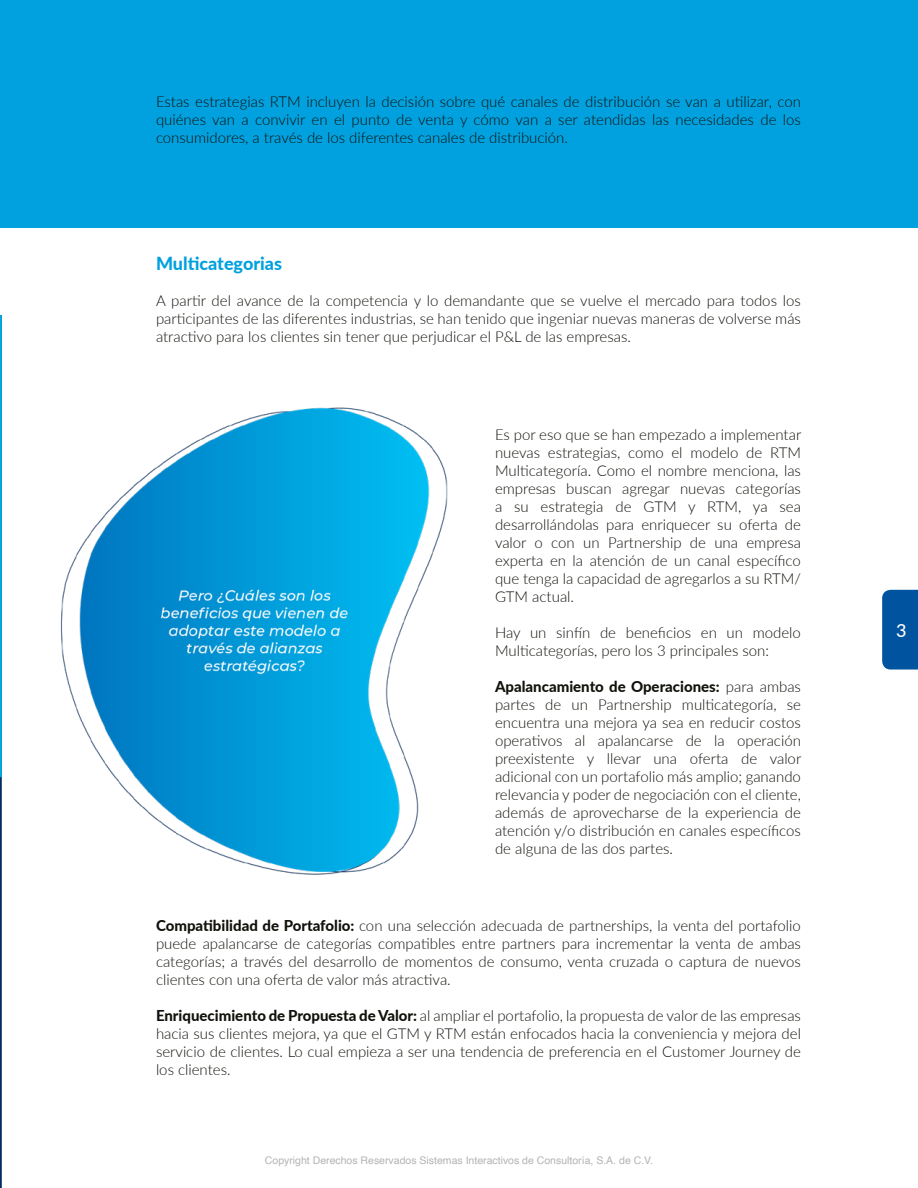
<style>
.page{position:relative;width:918px;height:1188px;background:#fff}
.page>*{position:absolute;margin:0;border:0;box-sizing:border-box;transform-origin:0 0}
.t1{font:800 18px "Lato";color:#00a1de}
.t2{font:500 18px "Lato";color:#fff}
.t3{font:300 15px/18px "Lato";color:#12110c;text-align:justify}
.t4{font:10.5px "Helvetica";color:#b2b4b3}
.s1{font-weight:800}
</style>
<div class="page">
<img style="left:0;top:315px;width:2px;height:873px">
<img style="left:60px;top:407px;width:388px;height:468px">
<svg style="left:0;top:590px;width:1px;height:80px"></svg>
<div style="left:882px;top:590px;width:36px;height:80px;background:#00549f"></div>
<div style="left:0;top:0;width:918px;height:228px;background:#00a1de"></div>
<p class="t3" style="left:156px;top:92px;width:646px">Estas estrategias RTM incluyen la decisión sobre qué canales de distribución se van a utilizar, con quiénes van a convivir en el punto de venta y cómo van a ser atendidas las necesidades de los consumidores, a través de los diferentes canales de distribución.</p>
<p class="t1" style="left:156px;top:250px;width:128px">Multicategorias</p>
<p class="t3" style="left:156px;top:291px;width:646px">A partir del avance de la competencia y lo demandante que se vuelve el mercado para todos los participantes de las diferentes industrias, se han tenido que ingeniar nuevas maneras de volverse más atractivo para los clientes sin tener que perjudicar el P&amp;L de las empresas.</p>
<p class="t3" style="left:495px;top:425px;width:308px">Es por eso que se han empezado a implementar nuevas estrategias, como el modelo de RTM Multicategoría. Como el nombre menciona, las empresas buscan agregar nuevas categorías a su estrategia de GTM y RTM, ya sea desarrollándolas para enriquecer su oferta de valor o con un Partnership de una empresa experta en la atención de un canal específico que tenga la capacidad de agregarlos a su RTM/ GTM actual.</p>
<p class="t3" style="left:495px;top:623px;width:307px">Hay un sinfín de beneficios en un modelo<br>Multicategorías, pero los 3 principales son:</p>
<p class="t3" style="left:495px;top:677px;width:308px"><span class="s1">Apalancamiento de Operaciones:</span> para ambas partes de un Partnership multicategoría, se encuentra una mejora ya sea en reducir costos operativos al apalancarse de la operación preexistente y llevar una oferta de valor adicional con un portafolio más amplio; ganando relevancia y poder de negociación con el cliente, además de aprovecharse de la experiencia de atención y/o distribución en canales específicos de alguna de las dos partes.</p>
<p class="t3" style="left:156px;top:917px;width:647px"><span class="s1">Compatibilidad de Portafolio:</span> con una selección adecuada de partnerships, la venta del portafolio puede apalancarse de categorías compatibles entre partners para incrementar la venta de ambas categorías; a través del desarrollo de momentos de consumo, venta cruzada o captura de nuevos clientes con una oferta de valor más atractiva.</p>
<p class="t3" style="left:156px;top:1007px;width:646px"><span class="s1">Enriquecimiento de Propuesta de Valor:</span> al ampliar el portafolio, la propuesta de valor de las empresas hacia sus clientes mejora, ya que el GTM y RTM están enfocados hacia la conveniencia y mejora del servicio de clientes. Lo cual empieza a ser una tendencia de preferencia en el Customer Journey de los clientes.</p>
<p class="t4" style="left:265px;top:1153px;width:390px">Copyright Derechos Reservados Sistemas Interactivos de Consultoría, S.A. de C.V.</p>
<p class="t2" style="left:896px;top:617px;width:12px">3</p>
</div>
